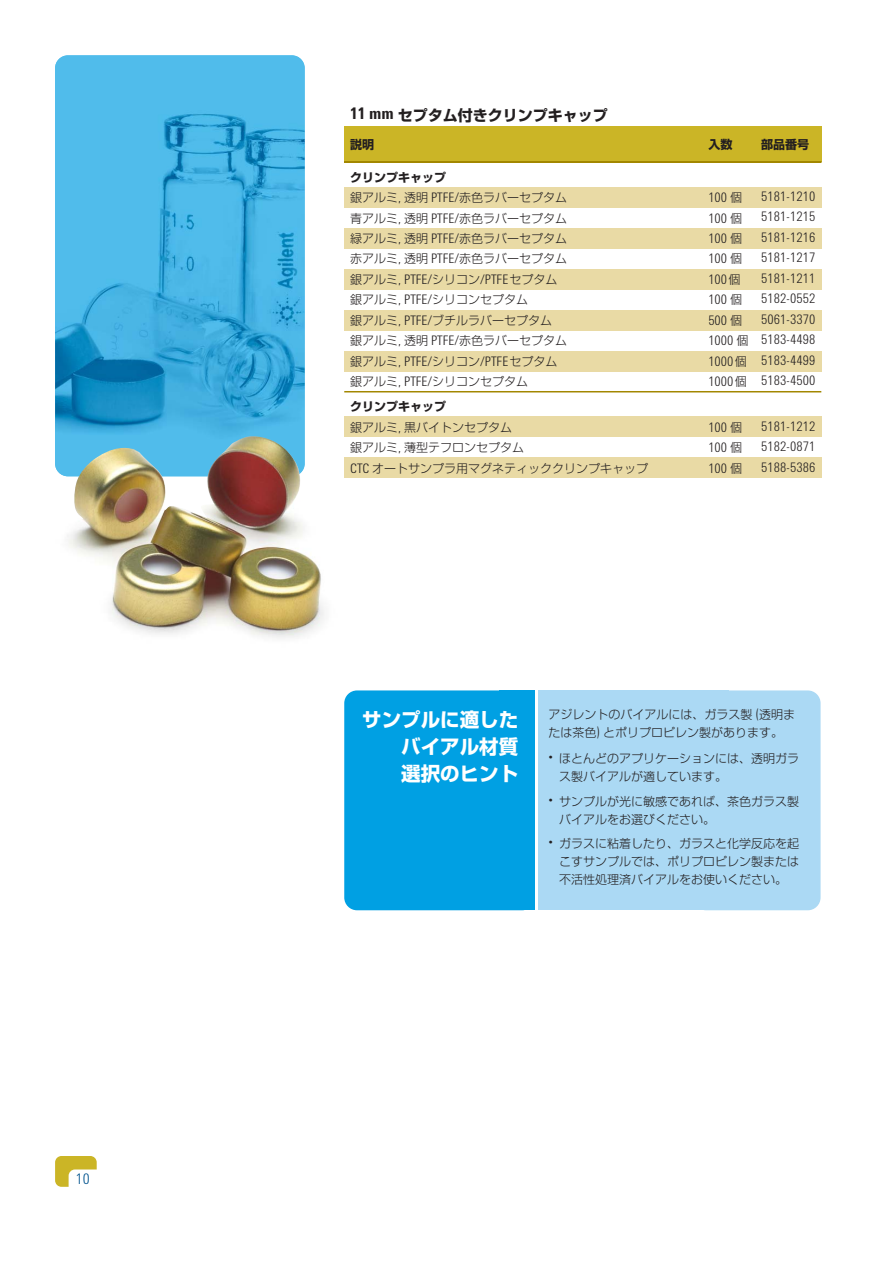
<style>
.page{position:relative;width:893px;height:1263px;background:#fff}
.page>*{position:absolute;margin:0;border:0;box-sizing:border-box;transform-origin:0 0}
.t1{font:700 19.5px/27px "Shin Go Pro";color:#fff;text-align:justify}
.t2{font:700 15px "Shin Go Pro";color:#231f20}
.t3{font:300 15px "Agilent Cond";color:#00538e}
.t4{font:300 13.5px "Agilent Cond";color:#231f20}
.t5{font:300 12px/18px "Shin Go Pro";color:#231f20}
.t6{font:700 12px "Shin Go Pro";color:#231f20}
.s1{font-family:"Agilent Cond";font-size:16.5px}
.s2{font-weight:700}
.s3{font-family:"Agilent Cond";font-size:13.5px}
.s4{font-family:"Shin Go Pro";font-size:12px}
</style>
<div class="page">
<img style="left:55px;top:55px;width:250px;height:421px;border-radius:13px">
<img style="left:55px;top:436px;width:269px;height:202px">
<div style="left:344px;top:690px;width:191px;height:220px;background:#00a0e3;border-radius:13px"></div>
<div style="left:499px;top:690px;width:36px;height:220px;background:#00a0e3"></div>
<div style="left:693px;top:690px;width:127px;height:220px;background:#abd9f4;border-radius:13px"></div>
<div style="left:538px;top:690px;width:191px;height:220px;background:#abd9f4"></div>
<div style="left:55px;top:1156px;width:42px;height:31px;background:#cbb526;border-radius:6px"></div>
<div style="left:69px;top:1170px;width:41px;height:30px;background:#fff;border-radius:6px"></div>
<div style="left:344px;top:127px;width:364px;height:35px;background:#cbb526"></div>
<div style="left:708px;top:127px;width:53px;height:35px;background:#cbb526"></div>
<div style="left:761px;top:127px;width:60px;height:35px;background:#cbb526"></div>
<div style="left:344px;top:187px;width:364px;height:20px;background:#e9daa5"></div>
<div style="left:708px;top:187px;width:53px;height:20px;background:#e9daa5"></div>
<div style="left:761px;top:187px;width:60px;height:20px;background:#e9daa5"></div>
<div style="left:344px;top:228px;width:364px;height:20px;background:#e9daa5"></div>
<div style="left:708px;top:228px;width:53px;height:20px;background:#e9daa5"></div>
<div style="left:761px;top:228px;width:60px;height:20px;background:#e9daa5"></div>
<div style="left:344px;top:269px;width:364px;height:20px;background:#e9daa5"></div>
<div style="left:708px;top:269px;width:53px;height:20px;background:#e9daa5"></div>
<div style="left:761px;top:269px;width:60px;height:20px;background:#e9daa5"></div>
<div style="left:344px;top:310px;width:364px;height:20px;background:#e9daa5"></div>
<div style="left:708px;top:310px;width:53px;height:20px;background:#e9daa5"></div>
<div style="left:761px;top:310px;width:60px;height:20px;background:#e9daa5"></div>
<div style="left:344px;top:351px;width:364px;height:20px;background:#e9daa5"></div>
<div style="left:708px;top:351px;width:53px;height:20px;background:#e9daa5"></div>
<div style="left:761px;top:351px;width:60px;height:20px;background:#e9daa5"></div>
<div style="left:344px;top:417px;width:364px;height:20px;background:#e9daa5"></div>
<div style="left:708px;top:417px;width:53px;height:20px;background:#e9daa5"></div>
<div style="left:761px;top:417px;width:60px;height:20px;background:#e9daa5"></div>
<div style="left:344px;top:458px;width:364px;height:20px;background:#e9daa5"></div>
<div style="left:708px;top:458px;width:53px;height:20px;background:#e9daa5"></div>
<div style="left:761px;top:458px;width:60px;height:20px;background:#e9daa5"></div>
<hr style="left:344px;top:161px;width:477px;height:2px;background:#a28700">
<hr style="left:344px;top:391px;width:477px;height:1px;background:#a28700">
<p class="t3" style="left:76px;top:1173px;width:15px">10</p>
<p class="t2" style="left:350px;top:110px;width:259px"><span class="s1">11 mm</span> セプタム付きクリンプキャップ</p>
<p class="t6" style="left:350px;top:140px;width:25px">説明</p>
<p class="t6" style="left:708px;top:140px;width:25px">入数</p>
<p class="t6" style="left:761px;top:140px;width:49px">部品番号</p>
<p class="t5" style="left:350px;top:168px;width:218px;line-height:20.5px"><span class="s2">クリンプキャップ<br></span>銀アルミ<span class="s3">,</span> 透明 <span class="s3">PTFE/</span>赤色ラバーセプタム</p>
<p class="t4" style="left:708px;top:192px;width:35px">100 <span class="s4">個</span></p>
<p class="t4" style="left:761px;top:191px;width:56px">5181-1210</p>
<p class="t5" style="left:350px;top:211px;width:218px">青アルミ<span class="s3">,</span> 透明 <span class="s3">PTFE/</span>赤色ラバーセプタム</p>
<p class="t4" style="left:708px;top:213px;width:35px">100 <span class="s4">個</span></p>
<p class="t4" style="left:761px;top:212px;width:56px">5181-1215</p>
<p class="t5" style="left:350px;top:231px;width:218px">緑アルミ<span class="s3">,</span> 透明 <span class="s3">PTFE/</span>赤色ラバーセプタム</p>
<p class="t4" style="left:708px;top:233px;width:35px">100 <span class="s4">個</span></p>
<p class="t4" style="left:761px;top:232px;width:56px">5181-1216</p>
<p class="t5" style="left:350px;top:252px;width:218px">赤アルミ<span class="s3">,</span> 透明 <span class="s3">PTFE/</span>赤色ラバーセプタム</p>
<p class="t4" style="left:708px;top:254px;width:35px">100 <span class="s4">個</span></p>
<p class="t4" style="left:761px;top:253px;width:56px">5181-1217</p>
<p class="t5" style="left:350px;top:272px;width:209px">銀アルミ<span class="s3">, PTFE/</span>シリコン<span class="s3">/PTFE</span>セプタム</p>
<p class="t4" style="left:708px;top:274px;width:34px">100<span class="s4">個</span></p>
<p class="t4" style="left:761px;top:273px;width:56px">5181-1211</p>
<p class="t5" style="left:350px;top:293px;width:179px">銀アルミ<span class="s3">, PTFE/</span>シリコンセプタム</p>
<p class="t4" style="left:708px;top:295px;width:35px">100 <span class="s4">個</span></p>
<p class="t4" style="left:761px;top:294px;width:56px">5182-0552</p>
<p class="t5" style="left:350px;top:313px;width:203px">銀アルミ<span class="s3">, PTFE/</span>ブチルラバーセプタム</p>
<p class="t4" style="left:708px;top:315px;width:35px">500 <span class="s4">個</span></p>
<p class="t4" style="left:761px;top:314px;width:56px">5061-3370</p>
<p class="t5" style="left:350px;top:334px;width:218px">銀アルミ<span class="s3">,</span> 透明 <span class="s3">PTFE/</span>赤色ラバーセプタム</p>
<p class="t4" style="left:708px;top:335px;width:108px">1000 <sub>個</sub> 5183-4498</p>
<p class="t5" style="left:350px;top:354px;width:209px">銀アルミ<span class="s3">, PTFE/</span>シリコン<span class="s3">/PTFE</span>セプタム</p>
<p class="t4" style="left:708px;top:355px;width:108px">1000<sub>個</sub> 5183-4499</p>
<p class="t5" style="left:350px;top:374px;width:179px">銀アルミ<span class="s3">, PTFE/</span>シリコンセプタム</p>
<p class="t4" style="left:708px;top:375px;width:108px">1000<sub>個</sub> 5183-4500</p>
<p class="t5" style="left:350px;top:398px;width:163px;line-height:20.5px"><span class="s2">クリンプキャップ<br></span>銀アルミ<span class="s3">,</span> 黒バイトンセプタム</p>
<p class="t4" style="left:708px;top:422px;width:35px">100 <span class="s4">個</span></p>
<p class="t4" style="left:761px;top:421px;width:56px">5181-1212</p>
<p class="t5" style="left:350px;top:440px;width:175px">銀アルミ<span class="s3">,</span> 薄型テフロンセプタム</p>
<p class="t4" style="left:708px;top:443px;width:35px">100 <span class="s4">個</span></p>
<p class="t4" style="left:761px;top:441px;width:56px">5182-0871</p>
<p class="t5" style="left:350px;top:461px;width:300px"><span class="s3">CTC</span> オートサンプラ用マグネティッククリンプキャップ</p>
<p class="t4" style="left:708px;top:463px;width:35px">100 <span class="s4">個</span></p>
<p class="t4" style="left:761px;top:462px;width:56px">5188-5386</p>
<h1 class="t1" style="left:401px;top:709px;width:118px;text-indent:-39px">サンプルに適したバイアル材質選択のヒント</h1>
<p class="t5" style="left:548px;top:707px;width:248px">アジレントのバイアルには、ガラス製 <span class="s3">(</span>透明または茶色<span class="s3">)</span> とポリプロピレン製があります。</p>
<p class="t5" style="left:559px;top:751px;width:241px;text-indent:-11px"><span class="s3">•</span> ほとんどのアプリケーションには、透明ガラス製バイアルが適しています。</p>
<p class="t5" style="left:559px;top:794px;width:241px;text-indent:-11px"><span class="s3">•</span> サンプルが光に敏感であれば、茶色ガラス製バイアルをお選びください。</p>
<p class="t5" style="left:559px;top:836px;width:241px;text-align:justify;text-indent:-11px"><span class="s3">•</span> ガラスに粘着したり、ガラスと化学反応を起こすサンプルでは、ポリプロピレン製または不活性処理済バイアルをお使いください。</p>
</div>
